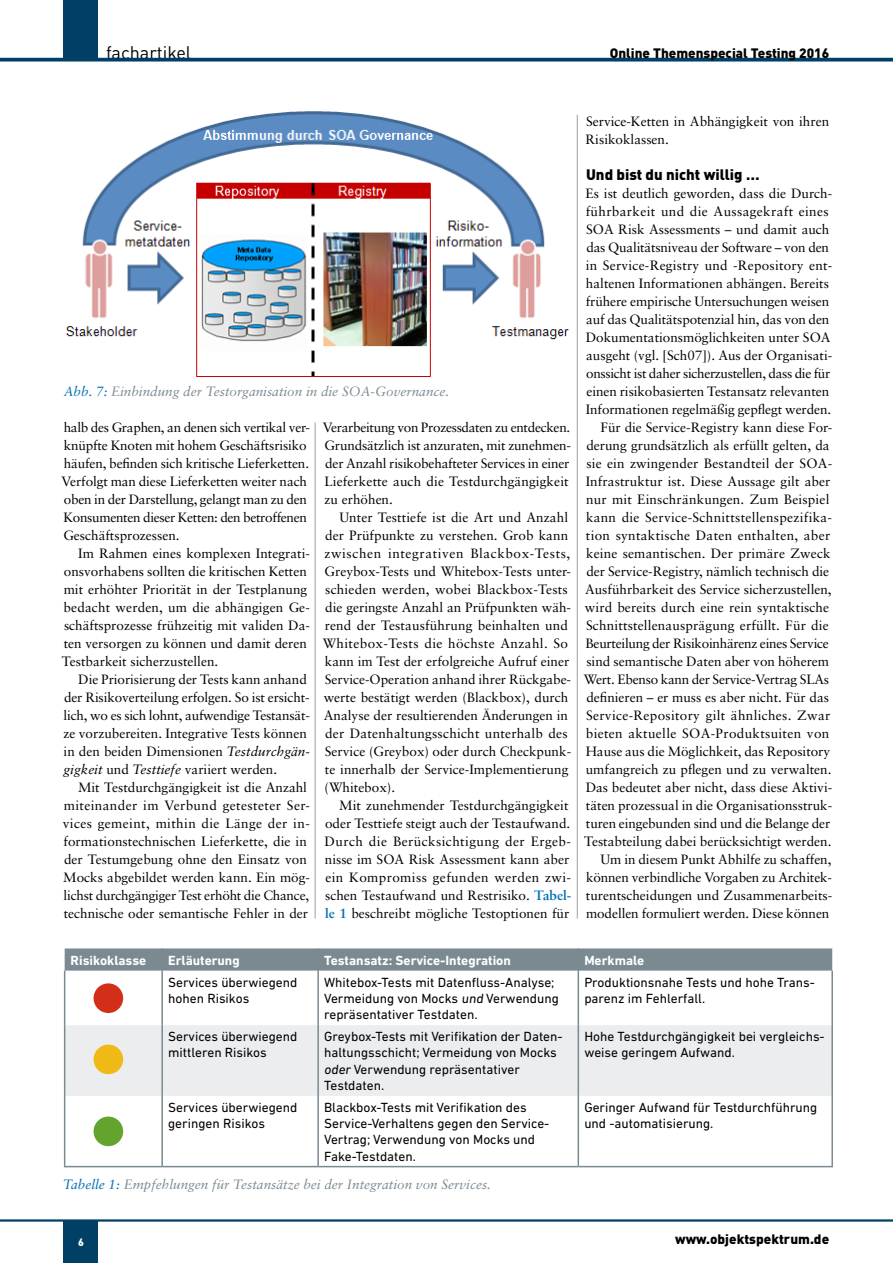
<style>
.page{position:relative;width:893px;height:1263px;background:#fff}
.page>*{position:absolute;margin:0;border:0;box-sizing:border-box;transform-origin:0 0}
.t1{font:18px "DINOT";color:#000}
.t2{font:900 15px "DINOT";color:#000}
.t3{font:13.5px/18px "Sabon LT";color:#000}
.t4{font:13.5px/16.2px "DIN Next LT Pro";color:#000}
.t5{font:italic 13.5px "Sabon LT";color:#7b8991}
.t6{font:700 13.5px "DIN Next LT Pro";color:#fff}
.t7{font:900 13.5px "DINOT";color:#000}
.t8{font:900 10.5px "DINOT";color:#fff}
.s1{color:#006fb4}
.s2{font-style:italic}
.s3{font-weight:700;color:#006fb4}
</style>
<div class="page">
<div style="left:64px;top:1220px;width:34px;height:43px;background:#004066"></div>
<div style="left:64px;top:0;width:34px;height:58px;background:#004066"></div>
<svg style="left:0;top:58px;width:893px;height:4px;background:#1e5678"></svg>
<hr style="left:0;top:1219px;width:893px;height:2px;background:#004066">
<hr style="left:315px;top:422px;width:1px;height:496px;background:#9c9e9f">
<img style="left:66px;top:111px;width:512px;height:269px">
<hr style="left:577px;top:115px;width:1px;height:803px;background:#9c9e9f">
<div style="left:65px;top:1025px;width:766px;height:71px;background:#ebedee"></div>
<div style="left:65px;top:948px;width:767px;height:22px;background:#7b8991"></div>
<hr style="left:161px;top:970px;width:2px;height:55px;background:#7b8991">
<hr style="left:317px;top:970px;width:2px;height:55px;background:#7b8991">
<hr style="left:578px;top:970px;width:1px;height:55px;background:#7b8991">
<hr style="left:161px;top:1096px;width:2px;height:70px;background:#7b8991">
<hr style="left:317px;top:1096px;width:2px;height:70px;background:#7b8991">
<hr style="left:578px;top:1096px;width:1px;height:70px;background:#7b8991">
<hr style="left:161px;top:1025px;width:2px;height:71px;background:#7b8991">
<hr style="left:317px;top:1025px;width:2px;height:71px;background:#7b8991">
<hr style="left:578px;top:1025px;width:1px;height:71px;background:#7b8991">
<hr style="left:64px;top:970px;width:1px;height:55px;background:#7b8991">
<hr style="left:831px;top:970px;width:2px;height:55px;background:#7b8991">
<hr style="left:64px;top:1025px;width:1px;height:71px;background:#7b8991">
<hr style="left:831px;top:1025px;width:2px;height:71px;background:#7b8991">
<hr style="left:64px;top:1096px;width:1px;height:70px;background:#7b8991">
<hr style="left:831px;top:1096px;width:2px;height:70px;background:#7b8991">
<hr style="left:64px;top:1166px;width:98px;height:1px;background:#7b8991">
<hr style="left:162px;top:1166px;width:156px;height:1px;background:#7b8991">
<hr style="left:318px;top:1166px;width:260px;height:1px;background:#7b8991">
<hr style="left:578px;top:1166px;width:255px;height:1px;background:#7b8991">
<div style="left:94px;top:983px;width:29px;height:30px;background:#d32e17;border-radius:50%"></div>
<div style="left:94px;top:1044px;width:29px;height:30px;background:#efba16;border-radius:50%"></div>
<div style="left:94px;top:1116px;width:29px;height:30px;background:#62a42e;border-radius:50%"></div>
<h1 class="t1" style="left:106px;top:41px;width:87px">fachartikel</h1>
<p class="t7" style="left:610px;top:44px;width:221px">Online Themenspecial Testing 2016</p>
<p class="t5" style="left:64px;top:384px;width:387px"><span class="s1">Abb. 7:</span> Einbindung der Testorganisation in die SOA-Governance.</p>
<p class="t3" style="left:62px;top:418px;width:250px">halb des Graphen, an denen sich vertikal ver&shy;knüpfte Knoten mit hohem Geschäftsrisiko häufen, befinden sich kritische Lieferketten.<br>Verfolgt man diese Lieferketten weiter nach oben in der Darstellung, gelangt man zu den Konsumenten dieser Ketten: den betroffenen Geschäftsprozessen.</p>
<p class="t3" style="left:62px;top:544px;width:250px;text-indent:16px">Im Rahmen eines komplexen Integrati&shy;onsvorhabens sollten die kritischen Ketten mit erhöhter Priorität in der Testplanung bedacht werden, um die abhängigen Ge&shy;schäftsprozesse frühzeitig mit validen Da&shy;ten versorgen zu können und damit deren Testbarkeit sicherzustellen.</p>
<p class="t3" style="left:63px;top:670px;width:248px;text-indent:15px">Die Priorisierung der Tests kann anhand der Risikoverteilung erfolgen. So ist ersicht&shy;lich, wo es sich lohnt, aufwendige Testansät&shy;ze vorzubereiten. Integrative Tests können in den beiden Dimensionen <span class="s2">Testdurchgän&shy;gigkeit</span> und <span class="s2">Testtiefe</span> variiert werden.</p>
<p class="t3" style="left:63px;top:778px;width:249px;text-indent:15px">Mit Testdurchgängigkeit ist die Anzahl miteinander im Verbund getesteter Ser&shy;vices gemeint, mithin die Länge der in&shy;formationstechnischen Lieferkette, die in der Testumgebung ohne den Einsatz von Mocks abgebildet werden kann. Ein mög&shy;lichst durchgängiger Test erhöht die Chance, technische oder semantische Fehler in der</p>
<p class="t3" style="left:323px;top:418px;width:250px">Verarbeitung von Prozessdaten zu entdecken.<br>Grundsätzlich ist anzuraten, mit zunehmen&shy;der Anzahl risikobehafteter Services in einer Lieferkette auch die Testdurchgängigkeit zu erhöhen.</p>
<p class="t3" style="left:323px;top:508px;width:250px;text-indent:17px">Unter Testtiefe ist die Art und Anzahl der Prüfpunkte zu verstehen. Grob kann zwischen integrativen Blackbox-Tests, Greybox-Tests und Whitebox-Tests unter&shy;schieden werden, wobei Blackbox-Tests die geringste Anzahl an Prüfpunkten wäh&shy;rend der Testausführung beinhalten und Whitebox-Tests die höchste Anzahl. So kann im Test der erfolgreiche Aufruf einer Service-Operation anhand ihrer Rückgabe&shy;werte bestätigt werden (Blackbox), durch Analyse der resultierenden Änderungen in der Datenhaltungsschicht unterhalb des Service (Greybox) oder durch Checkpunk&shy;te innerhalb der Service-Implementierung (Whitebox).</p>
<p class="t3" style="left:325px;top:796px;width:248px;text-indent:15px">Mit zunehmender Testdurchgängigkeit oder Testtiefe steigt auch der Testaufwand.<br>Durch die Berücksichtigung der Ergeb&shy;nisse im SOA Risk Assessment kann aber ein Kompromiss gefunden werden zwi&shy;schen Testaufwand und Restrisiko. <span class="s3">Tabel&shy;le 1</span> beschreibt mögliche Testoptionen für</p>
<p class="t3" style="left:586px;top:113px;width:245px">Service-Ketten in Abhängigkeit von ihren<br>Risikoklassen.</p>
<p class="t2" style="left:586px;top:165px;width:175px">Und bist du nicht willig …</p>
<p class="t3" style="left:584px;top:185px;width:250px;text-align:right">Es ist deutlich geworden, dass die Durch&shy;führbarkeit und die Aussagekraft eines SOA Risk Assessments – und damit auch das Qualitätsniveau der Software – von den in Service-Registry und -Repository ent&shy;haltenen Informationen abhängen. Bereits frühere empirische Untersuchungen weisen auf das Qualitätspotenzial hin, das von den Dokumentationsmöglichkeiten unter SOA ausgeht (vgl. [Sch07]). Aus der Organisati&shy;onssicht ist daher sicherzustellen, dass die für einen risikobasierten Testansatz relevanten Informationen regelmäßig gepflegt werden.<br>Für die Service-Registry kann diese For&shy;derung grundsätzlich als erfüllt gelten, da sie ein zwingender Bestandteil der SOA-Infrastruktur ist. Diese Aussage gilt aber nur mit Einschränkungen. Zum Beispiel kann die Service-Schnittstellenspezifika&shy;tion syntaktische Daten enthalten, aber keine semantischen. Der primäre Zweck der Service-Registry, nämlich technisch die Ausführbarkeit des Service sicherzustellen, wird bereits durch eine rein syntaktische Schnittstellenausprägung erfüllt. Für die Beurteilung der Risikoinhärenz eines Service sind semantische Daten aber von höherem Wert. Ebenso kann der Service-Vertrag SLAs definieren – er muss es aber nicht. Für das Service-Repository gilt ähnliches. Zwar bieten aktuelle SOA-Produktsuiten von Hause aus die Möglichkeit, das Repository umfangreich zu pflegen und zu verwalten.<br>Das bedeutet aber nicht, dass diese Aktivi&shy;täten prozessual in die Organisationsstruk&shy;turen eingebunden sind und die Belange der Testabteilung dabei berücksichtigt werden.<br>Um in diesem Punkt Abhilfe zu schaffen, können verbindliche Vorgaben zu Architek&shy;turentscheidungen und Zusammenarbeits&shy;modellen formuliert werden. Diese können</p>
<p class="t6" style="left:71px;top:952px;width:77px">Risikoklasse</p>
<p class="t6" style="left:168px;top:952px;width:73px">Erläuterung</p>
<p class="t6" style="left:324px;top:952px;width:188px">Testansatz: Service-Integration</p>
<p class="t6" style="left:584px;top:952px;width:62px">Merkmale</p>
<p class="t4" style="left:168px;top:974px;width:131px">Services überwiegend hohen Risikos</p>
<p class="t4" style="left:324px;top:974px;width:236px">Whitebox-Tests mit Datenfluss-Analyse;<br>Vermeidung von Mocks und Verwendung repräsentativer Testdaten.</p>
<p class="t4" style="left:584px;top:974px;width:232px">Produktionsnahe Tests und hohe Trans&shy;parenz im Fehlerfall.</p>
<p class="t4" style="left:168px;top:1028px;width:131px">Services überwiegend mittleren Risikos</p>
<p class="t4" style="left:324px;top:1028px;width:240px">Greybox-Tests mit Verifikation der Daten&shy;haltungsschicht; Vermeidung von Mocks oder Verwendung repräsentativer<br>Testdaten.</p>
<p class="t4" style="left:584px;top:1028px;width:242px">Hohe Testdurchgängigkeit bei vergleichs&shy;weise geringem Aufwand.</p>
<p class="t4" style="left:168px;top:1099px;width:131px">Services überwiegend geringen Risikos</p>
<p class="t4" style="left:324px;top:1099px;width:227px">Blackbox-Tests mit Verifikation des<br>Service-Verhaltens gegen den Service-<br>Vertrag; Verwendung von Mocks und<br>Fake-Testdaten.</p>
<p class="t4" style="left:584px;top:1099px;width:234px">Geringer Aufwand für Testdurchführung und -automatisierung.</p>
<p class="t5" style="left:63px;top:1176px;width:429px"><span class="s1">Tabelle 1:</span> Empfehlungen für Testansätze bei der Integration von Services.</p>
<p class="t8" style="left:78px;top:1235px;width:7px">6</p>
<p class="t7" style="left:675px;top:1230px;width:156px">www.objektspektrum.de</p>
</div>
